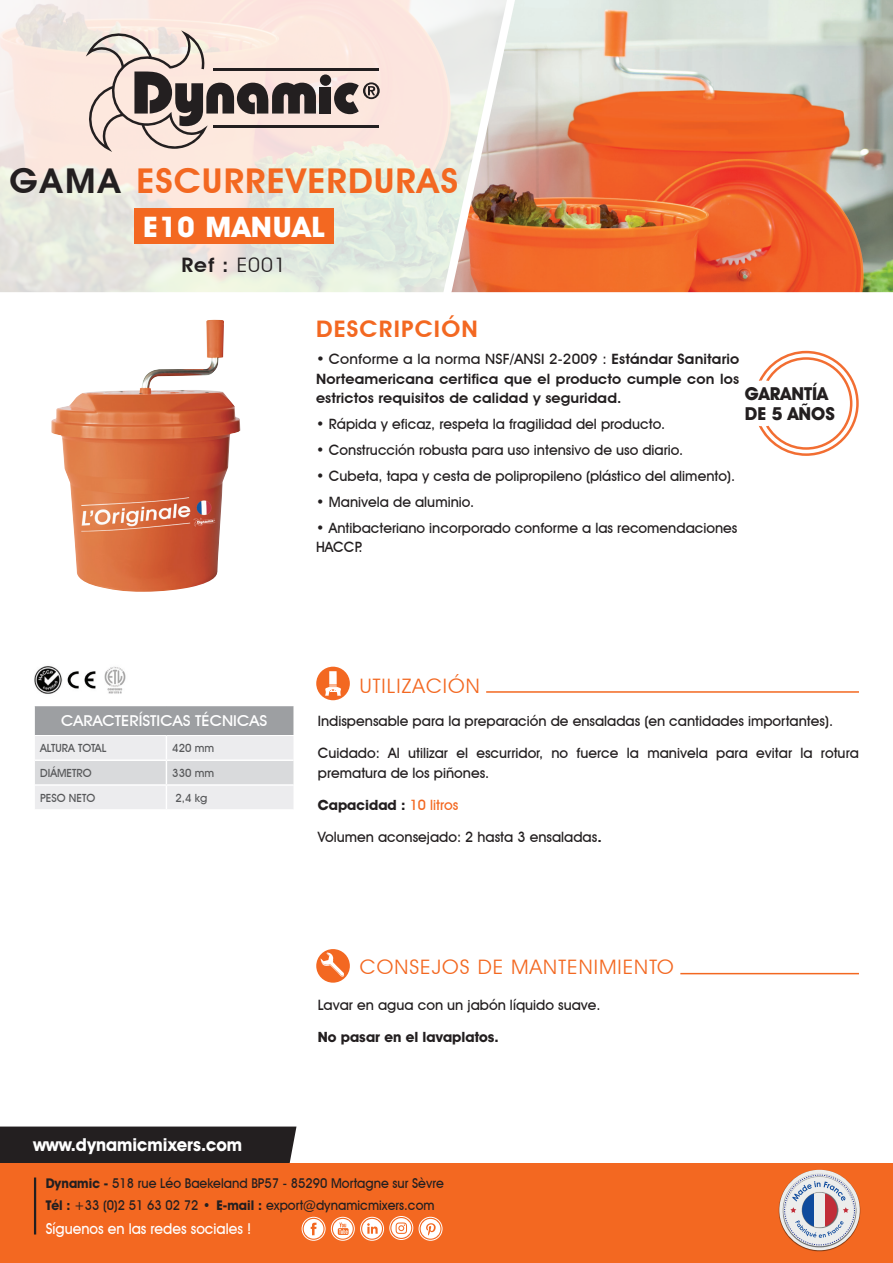
<style>
.page{position:relative;width:893px;height:1263px;background:#fff}
.page>*{position:absolute;margin:0;border:0;box-sizing:border-box;transform-origin:0 0}
.t1{font:600 34.2px "Avant Garde IT Cby BT";letter-spacing:.03em;color:#f36821;scale:1.05 1}
.t2{font:700 28.5px "Avant Garde IT Cby BT";letter-spacing:.025em;color:#fff;scale:1.05 1}
.t3{font:600 22.8px "Avant Garde IT Cby BT";letter-spacing:.05em;color:#f36821;scale:1.05 1}
.t4{font:19.95px "Avant Garde IT Cby BT";letter-spacing:.05em;color:#f36821;scale:1.05 1}
.t5{font:600 19.95px "Avant Garde IT Cby BT";color:#231f20;scale:1.05 1}
.t6{font:700 18px "Avant Garde IT Cby BT";color:#fff;scale:.95 1}
.t7{font:700 18px/20.2px "Avant Garde IT Cby BT";color:#231f20}
.t8{font:500 15px "Avant Garde IT Cby BT";color:#fff;scale:.95 1}
.t9{font:500 15px "Avant Garde IT Cby BT";color:#fff;scale:1.1 1}
.t10{font:500 14.25px/19.5px "Avant Garde IT Cby BT";color:#231f20}
.t11{font:600 14.25px/19.5px "Avant Garde IT Cby BT";letter-spacing:.01em;color:#231f20;text-align:justify;scale:1.05 1}
.t12{font:700 14.25px "Avant Garde IT Cby BT";color:#231f20}
.t13{font:500 13.5px/22.5px "Avant Garde IT Cby BT";color:#231f20;scale:.95 1}
.t14{font:500 11.25px "Avant Garde IT Cby BT";color:#57585a}
.s1{color:#231f20}
.s2{font-weight:400}
.s3{font-weight:500}
.s4{font-weight:500;color:#f36821}
.s5{font-family:"Roboto";font-weight:700;font-size:15.75px}
.s6{font-weight:700}
</style>
<div class="page">
<img style="left:523px;top:0;width:370px;height:292px">
<svg style="left:0;top:0;width:437px;height:292px;background:#efe8df"></svg>
<svg style="left:437px;top:0;width:86px;height:293px;background:#dfc6b7"></svg>
<div style="left:0;top:1126px;width:296px;height:37px;background:#231f20"></div>
<div style="left:0;top:1163px;width:893px;height:100px;background:#f36821"></div>
<div style="left:320px;top:87px;width:11px;height:27px;background:#231f20"></div>
<div style="left:320px;top:74px;width:11px;height:12px;background:#231f20;border-radius:50%"></div>
<hr style="left:214px;top:125px;width:165px;height:2px;background:#231f20">
<hr style="left:214px;top:68px;width:165px;height:2px;background:#231f20">
<svg style="left:86px;top:30px;width:230px;height:122px;background:#c5b5ae"></svg>
<svg style="left:334px;top:82px;width:46px;height:32px"></svg>
<img style="left:779px;top:1169px;width:82px;height:82px">
<svg style="left:779px;top:1170px;width:81px;height:80px"></svg>
<img style="left:783px;top:1173px;width:74px;height:74px">
<svg style="left:783px;top:1174px;width:73px;height:72px;background:#c9b9bb"></svg>
<div style="left:784px;top:1175px;width:71px;height:70px;border:1px dashed #283890;border-radius:50%"></div>
<img style="left:51px;top:320px;width:189px;height:272px">
<hr style="left:34px;top:1177px;width:2px;height:57px;background:#231f20">
<div style="left:302px;top:1217px;width:23px;height:23px;border:1px solid #fff;border-radius:50%"></div>
<svg style="left:304px;top:1219px;width:19px;height:19px"></svg>
<div style="left:390px;top:1216px;width:23px;height:24px;border:1px solid #fff;border-radius:50%"></div>
<svg style="left:391px;top:1218px;width:20px;height:20px"></svg>
<div style="left:360px;top:1217px;width:24px;height:23px;border:1px solid #fff;border-radius:50%"></div>
<svg style="left:362px;top:1219px;width:20px;height:19px"></svg>
<div style="left:419px;top:1217px;width:23px;height:23px;border:1px solid #fff;border-radius:50%"></div>
<svg style="left:421px;top:1219px;width:19px;height:19px"></svg>
<div style="left:331px;top:1217px;width:24px;height:23px;border:1px solid #fff;border-radius:50%"></div>
<svg style="left:333px;top:1219px;width:20px;height:19px"></svg>
<hr style="left:680px;top:973px;width:179px;height:1px;background:#f36821">
<svg style="left:316px;top:949px;width:34px;height:34px"></svg>
<hr style="left:486px;top:691px;width:373px;height:2px;background:#f36821">
<div style="left:316px;top:667px;width:34px;height:33px;background:#f36821;border-radius:50%"></div>
<svg style="left:325px;top:671px;width:16px;height:25px"></svg>
<div style="left:134px;top:208px;width:199px;height:36px;background:#f36821"></div>
<svg style="left:34px;top:706px;width:260px;height:103px;background:#d2d3d5"></svg>
<img style="left:34px;top:666px;width:29px;height:28px">
<img style="left:104px;top:666px;width:22px;height:28px">
<img style="left:67px;top:671px;width:29px;height:18px">
<svg style="left:758px;top:351px;width:101px;height:105px"></svg>
<h1 class="t1" style="left:9px;top:160px;width:429px"><span class="s1">GAMA</span> ESCURREVERDURAS</h1>
<h2 class="t2" style="left:143px;top:209px;width:174px">E10 MANUAL</h2>
<h3 class="t5" style="left:182px;top:253px;width:101px">Ref : <span class="s2">E001</span></h3>
<h3 class="t3" style="left:316px;top:315px;width:155px">DESCRIPCIÓN</h3>
<p class="t11" style="left:316px;top:349px;width:404px"><span class="s3">• Conforme a la norma NSF/ANSI 2-2009 :</span> Estándar Sanitario Norteamericana certifica que el producto cumple con los estrictos requisitos de calidad y seguridad.</p>
<p class="t10" style="left:316px;top:414px;width:351px">• Rápida y eficaz, respeta la fragilidad del producto.</p>
<p class="t10" style="left:316px;top:440px;width:369px">• Construcción robusta para uso intensivo de uso diario.</p>
<p class="t10" style="left:316px;top:466px;width:420px">• Cubeta, tapa y cesta de polipropileno (plástico del alimento).</p>
<p class="t10" style="left:316px;top:492px;width:160px">• Manivela de aluminio.</p>
<p class="t10" style="left:316px;top:518px;width:423px">• Antibacteriano incorporado conforme a las recomendaciones<br>HACCP.</p>
<p class="t7" style="left:745px;top:383px;width:92px">GARANTÍA<br>DE 5 AÑOS</p>
<p class="t9" style="left:61px;top:712px;width:189px">CARACTERÍSTICAS TÉCNICAS</p>
<p class="t14" style="left:40px;top:741px;width:68px">ALTURA TOTAL</p>
<p class="t14" style="left:172px;top:741px;width:44px">420 mm</p>
<p class="t14" style="left:40px;top:766px;width:53px">DIÁMETRO</p>
<p class="t14" style="left:172px;top:766px;width:44px">330 mm</p>
<p class="t14" style="left:40px;top:791px;width:57px">PESO NETO</p>
<p class="t14" style="left:175px;top:791px;width:33px">2,4 kg</p>
<p class="t6" style="left:33px;top:1133px;width:222px">www.dynamicmixers.com</p>
<h3 class="t4" style="left:360px;top:673px;width:116px">UTILIZACIÓN</h3>
<p class="t10" style="left:318px;top:711px;width:517px">Indispensable para la preparación de ensaladas (en cantidades importantes).</p>
<p class="t10" style="left:318px;top:743px;width:543px">Cuidado: Al utilizar el escurridor, no fuerce la manivela para evitar la rotura prematura de los piñones.</p>
<p class="t12" style="left:318px;top:796px;width:142px">Capacidad : <span class="s4">10 litros</span></p>
<p class="t10" style="left:318px;top:827px;width:286px">Volumen aconsejado: 2 hasta 3 ensaladas<span class="s5">.</span></p>
<h3 class="t4" style="left:360px;top:955px;width:300px">CONSEJOS DE MANTENIMIENTO</h3>
<p class="t10" style="left:318px;top:995px;width:284px">Lavar en agua con un jabón líquido suave.</p>
<p class="t12" style="left:318px;top:1028px;width:182px">No pasar en el lavaplatos.</p>
<p class="t13" style="left:46px;top:1171px;width:421px"><span class="s6">Dynamic -</span> 518 rue Léo Baekeland BP57 - 85290 Mortagne sur Sèvre<br><span class="s6">Tél :</span> +33 (0)2 51 63 02 72 • <span class="s6">E-mail :</span> export@dynamicmixers.com</p>
<p class="t8" style="left:46px;top:1220px;width:218px">Síguenos en las redes sociales !</p>
</div>
